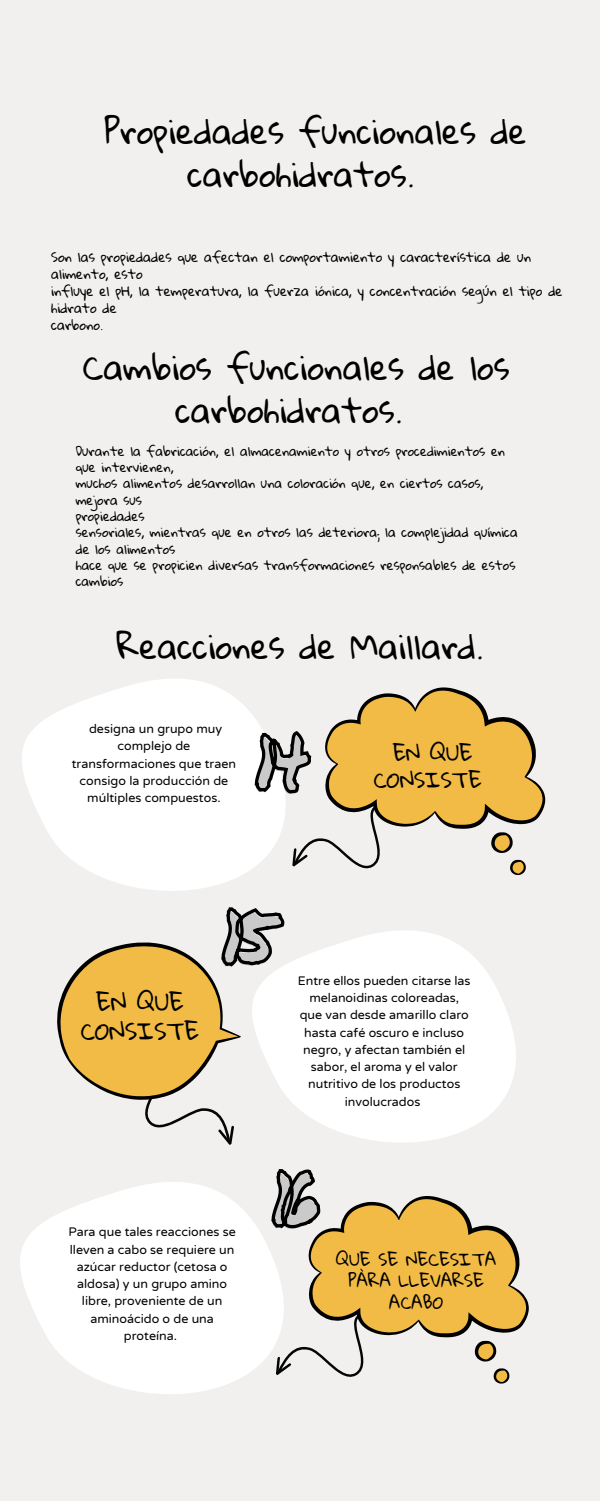
<style>
.page{position:relative;width:600px;height:1501px;background:#fff}
.page>*{position:absolute;margin:0;border:0;box-sizing:border-box;transform-origin:0 0}
.t1{font:75px "Permanent Marker";color:#cbcaca}
.t2{font:33px/42.8px "Gloria Hallelujah";color:#000}
.t3{font:23px/29.2px "Gloria Hallelujah";color:#000;text-align:center}
.t4{font:21px/27px "Gloria Hallelujah";color:#000;text-align:center}
.t5{font:17px/21.8px "Gloria Hallelujah";color:#000;text-align:center}
.t6{font:13.1px/17px "Gloria Hallelujah";color:#000}
.t7{font:12.7px/16.3px "Gloria Hallelujah";color:#000}
.t8{font:12.5px/17.2px "Varela Round";color:#000;text-align:center}
</style>
<div class="page">
<div style="left:0;top:0;width:600px;height:1500px;background:#f1f0ee"></div>
<svg style="left:22px;top:679px;width:194px;height:157px"></svg>
<svg style="left:20px;top:1218px;width:31px;height:124px;fill:#fff"></svg>
<svg style="left:51px;top:687px;width:494px;height:707px"></svg>
<h2 class="t2" style="left:188px;top:111px;width:341px;text-indent:-83px">Propiedades funcionales de carbohidratos.</h2>
<p class="t6" style="left:51px;top:249px;width:513px">Son las propiedades que afectan el comportamiento y característica de un alimento, esto<br>influye el pH, la temperatura, la fuerza iónica, y concentración según el tipo de hidrato de<br>carbono.</p>
<h2 class="t2" style="left:83px;top:347px;width:428px;text-align:center">Cambios funcionales de los carbohidratos.</h2>
<p class="t7" style="left:76px;top:443px;width:444px">Durante la fabricación, el almacenamiento y otros procedimientos en que intervienen,<br>muchos alimentos desarrollan una coloración que, en ciertos casos, mejora sus<br>propiedades<br>sensoriales, mientras que en otros las deteriora; la complejidad química de los alimentos<br>hace que se propicien diversas transformaciones responsables de estos cambios</p>
<h2 class="t2" style="left:117px;top:626px;width:368px">Reacciones de Maillard.</h2>
<p class="t8" style="left:72px;top:720px;width:166px">designa un grupo muy complejo de transformaciones que traen consigo la producción de múltiples compuestos.</p>
<h1 class="t1" style="left:254px;top:708px;width:57px">14</h1>
<h1 class="t1" style="left:220px;top:882px;width:57px">15</h1>
<h3 class="t4" style="left:374px;top:739px;width:110px">EN QUE<br>CONSISTE</h3>
<h3 class="t3" style="left:81px;top:988px;width:120px">EN QUE<br>CONSISTE</h3>
<p class="t8" style="left:68px;top:1223px;width:169px">Para que tales reacciones se lleven a cabo se requiere un azúcar reductor (cetosa o aldosa) y un grupo amino libre, proveniente de un aminoácido o de una proteína.</p>
<p class="t8" style="left:298px;top:972px;width:174px">Entre ellos pueden citarse las melanoidinas coloreadas, que van desde amarillo claro hasta café oscuro e incluso negro, y afectan también el sabor, el aroma y el valor nutritivo de los productos involucrados</p>
<h1 class="t1" style="left:270px;top:1144px;width:51px">16</h1>
<h3 class="t5" style="left:336px;top:1248px;width:162px">QUE SE NECESITA<br>PÀRA LLEVARSE<br>ACABO</h3>
</div>
